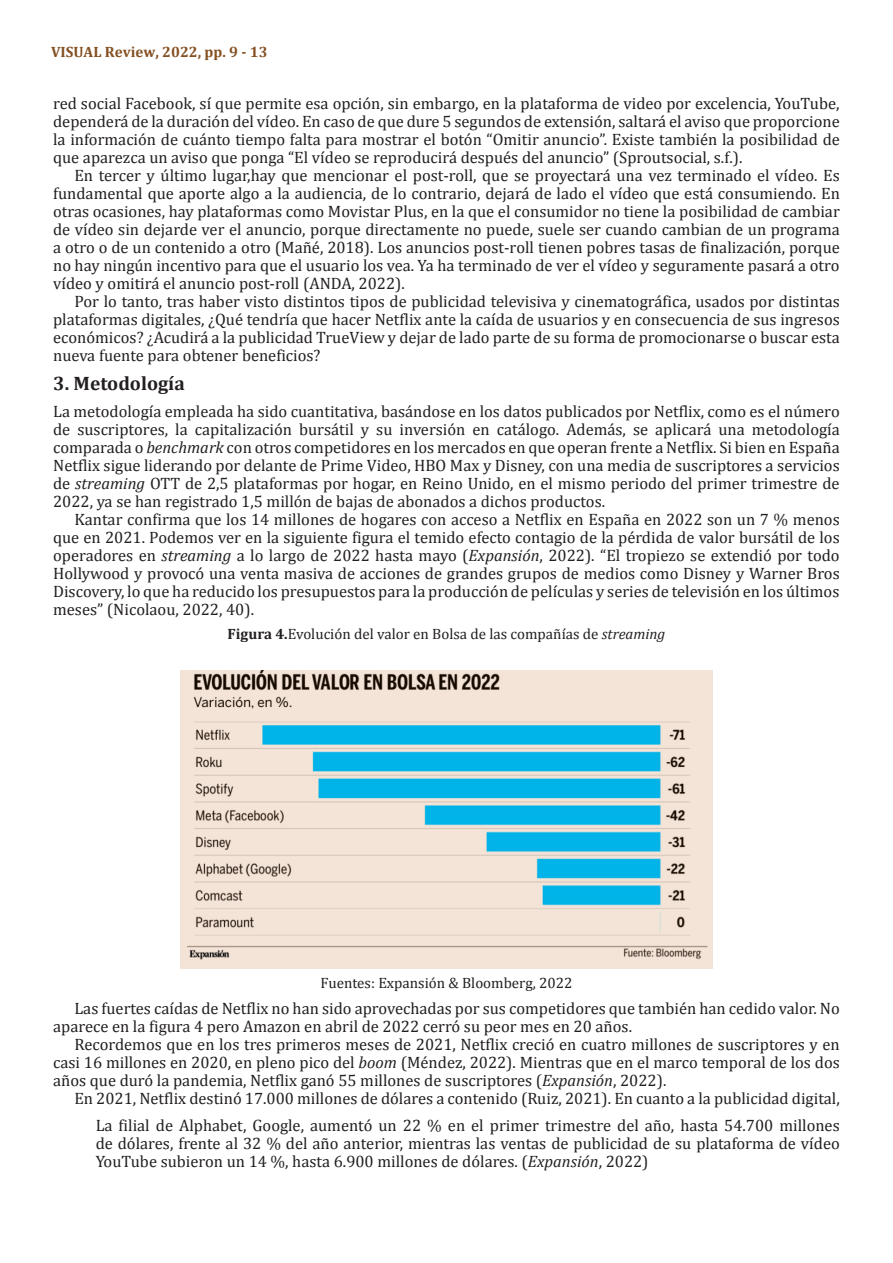
<style>
.page{position:relative;width:893px;height:1263px;background:#fff}
.page>*{position:absolute;margin:0;border:0;box-sizing:border-box;transform-origin:0 0}
.Fuente-Tablas{font:700 19.5px "Cambria";color:#231f20}
.Fuente-Tablas-2{font:16.5px "Cambria";color:#231f20}
.Parrafos-siguientes{font:16.5px/18px "Cambria";color:#231f20}
.Citas{font:16.5px/18px "Cambria";color:#231f20;text-align:justify}
.Fuente-Tablas-3{font:15px "Cambria";color:#231f20}
.Fuente-Tablas-4{font:700 15px "Cambria";color:#845022}
.s1{font-style:inherit}
.s2{font-style:italic}
.s3{font-weight:700}
</style>
<div class="page">
<img style="left:181px;top:671px;width:531px;height:297px">
<p class="Fuente-Tablas-4" style="left:51px;top:41px;width:218px">VISUAL Review, 2022<span class="s1">, pp. 9 - 13</span></p>
<p class="Fuente-Tablas-2" style="left:53px;top:93px;width:788px">red social Facebook, sí que permite esa opción, sin embargo, en la plataforma de video por excelencia, YouTube,</p>
<p class="Fuente-Tablas-2" style="left:53px;top:111px;width:788px">dependerá de la duración del vídeo. En caso de que dure 5 segundos de extensión, saltará el aviso que proporcione</p>
<p class="Fuente-Tablas-2" style="left:53px;top:129px;width:788px">la información de cuánto tiempo falta para mostrar el botón “Omitir anuncio”. Existe también la posibilidad de</p>
<p class="Fuente-Tablas-2" style="left:53px;top:147px;width:691px">que aparezca un aviso que ponga “El vídeo se reproducirá después del anuncio” (Sproutsocial, s.f.).</p>
<p class="Fuente-Tablas-2" style="left:74px;top:165px;width:767px">En tercer y último lugar,hay que mencionar el post-roll, que se proyectará una vez terminado el vídeo. Es</p>
<p class="Fuente-Tablas-2" style="left:53px;top:183px;width:788px">fundamental que aporte algo a la audiencia, de lo contrario, dejará de lado el vídeo que está consumiendo. En</p>
<p class="Fuente-Tablas-2" style="left:53px;top:201px;width:788px">otras ocasiones, hay plataformas como Movistar Plus, en la que el consumidor no tiene la posibilidad de cambiar</p>
<p class="Fuente-Tablas-2" style="left:53px;top:219px;width:788px">de vídeo sin dejarde ver el anuncio, porque directamente no puede, suele ser cuando cambian de un programa</p>
<p class="Fuente-Tablas-2" style="left:53px;top:237px;width:788px">a otro o de un contenido a otro (Mañé, 2018). Los anuncios post-roll tienen pobres tasas de finalización, porque</p>
<p class="Fuente-Tablas-2" style="left:53px;top:255px;width:788px">no hay ningún incentivo para que el usuario los vea. Ya ha terminado de ver el vídeo y seguramente pasará a otro</p>
<p class="Fuente-Tablas-2" style="left:53px;top:273px;width:353px">vídeo y omitirá el anuncio post-roll (ANDA, 2022).</p>
<p class="Fuente-Tablas-2" style="left:74px;top:291px;width:767px">Por lo tanto, tras haber visto distintos tipos de publicidad televisiva y cinematográfica, usados por distintas</p>
<p class="Fuente-Tablas-2" style="left:53px;top:309px;width:788px">plataformas digitales, ¿Qué tendría que hacer Netflix ante la caída de usuarios y en consecuencia de sus ingresos</p>
<p class="Fuente-Tablas-2" style="left:53px;top:327px;width:788px">económicos? ¿Acudirá a la publicidad TrueView y dejar de lado parte de su forma de promocionarse o buscar esta</p>
<p class="Fuente-Tablas-2" style="left:53px;top:345px;width:269px">nueva fuente para obtener beneficios?</p>
<p class="Fuente-Tablas" style="left:53px;top:370px;width:133px">3. Metodología</p>
<p class="Fuente-Tablas-2" style="left:53px;top:401px;width:788px">La metodología empleada ha sido cuantitativa, basándose en los datos publicados por Netflix, como es el número</p>
<p class="Fuente-Tablas-2" style="left:53px;top:419px;width:788px">de suscriptores, la capitalización bursátil y su inversión en catálogo. Además, se aplicará una metodología</p>
<p class="Fuente-Tablas-2" style="left:53px;top:437px;width:788px">comparada o <span class="s2">benchmark</span> con otros competidores en los mercados en que operan frente a Netflix. Si bien en España</p>
<p class="Fuente-Tablas-2" style="left:53px;top:455px;width:788px">Netflix sigue liderando por delante de Prime Video, HBO Max y Disney, con una media de suscriptores a servicios</p>
<p class="Fuente-Tablas-2" style="left:53px;top:473px;width:788px">de <span class="s2">streaming</span> OTT de 2,5 plataformas por hogar, en Reino Unido, en el mismo periodo del primer trimestre de</p>
<p class="Fuente-Tablas-2" style="left:53px;top:491px;width:554px">2022, ya se han registrado 1,5 millón de bajas de abonados a dichos productos.</p>
<p class="Fuente-Tablas-2" style="left:74px;top:509px;width:767px">Kantar confirma que los 14 millones de hogares con acceso a Netflix en España en 2022 son un 7 % menos</p>
<p class="Fuente-Tablas-2" style="left:53px;top:527px;width:788px">que en 2021. Podemos ver en la siguiente figura el temido efecto contagio de la pérdida de valor bursátil de los</p>
<p class="Fuente-Tablas-2" style="left:53px;top:545px;width:788px">operadores en <span class="s2">streaming</span> a lo largo de 2022 hasta mayo (<span class="s2">Expansión</span>, 2022). “El tropiezo se extendió por todo</p>
<p class="Fuente-Tablas-2" style="left:53px;top:563px;width:788px">Hollywood y provocó una venta masiva de acciones de grandes grupos de medios como Disney y Warner Bros</p>
<p class="Fuente-Tablas-2" style="left:53px;top:581px;width:788px">Discovery, lo que ha reducido los presupuestos para la producción de películas y series de televisión en los últimos</p>
<p class="Fuente-Tablas-2" style="left:53px;top:599px;width:202px">meses” (Nicolaou, 2022, 40).</p>
<p class="Fuente-Tablas-3" style="left:228px;top:624px;width:439px"><span class="s3">Figura 4.</span>Evolución del valor en Bolsa de las compañías de <span class="s2">streaming</span></p>
<p class="Fuente-Tablas-3" style="left:321px;top:973px;width:253px">Fuentes: Expansión &amp; Bloomberg, 2022</p>
<p class="Parrafos-siguientes" style="left:53px;top:999px;width:788px;text-indent:21px">Las fuertes caídas de Netflix no han sido aprovechadas por sus competidores que también han cedido valor. No aparece en la figura 4 pero Amazon en abril de 2022 cerró su peor mes en 20 años.</p>
<p class="Parrafos-siguientes" style="left:53px;top:1035px;width:788px;text-align:justify;text-indent:21px">Recordemos que en los tres primeros meses de 2021, Netflix creció en cuatro millones de suscriptores y en casi 16 millones en 2020, en pleno pico del <span class="s2">boom</span> (Méndez, 2022). Mientras que en el marco temporal de los dos años que duró la pandemia, Netflix ganó 55 millones de suscriptores (<span class="s2">Expansión</span>, 2022).</p>
<p class="Parrafos-siguientes" style="left:74px;top:1089px;width:767px">En 2021, Netflix destinó 17.000 millones de dólares a contenido (Ruiz, 2021). En cuanto a la publicidad digital,</p>
<p class="Citas" style="left:96px;top:1116px;width:746px">La filial de Alphabet, Google, aumentó un 22 % en el primer trimestre del año, hasta 54.700 millones de dólares, frente al 32 % del año anterior, mientras las ventas de publicidad de su plataforma de vídeo YouTube subieron un 14 %, hasta 6.900 millones de dólares. (<span class="s2">Expansión</span>, 2022)</p>
</div>
